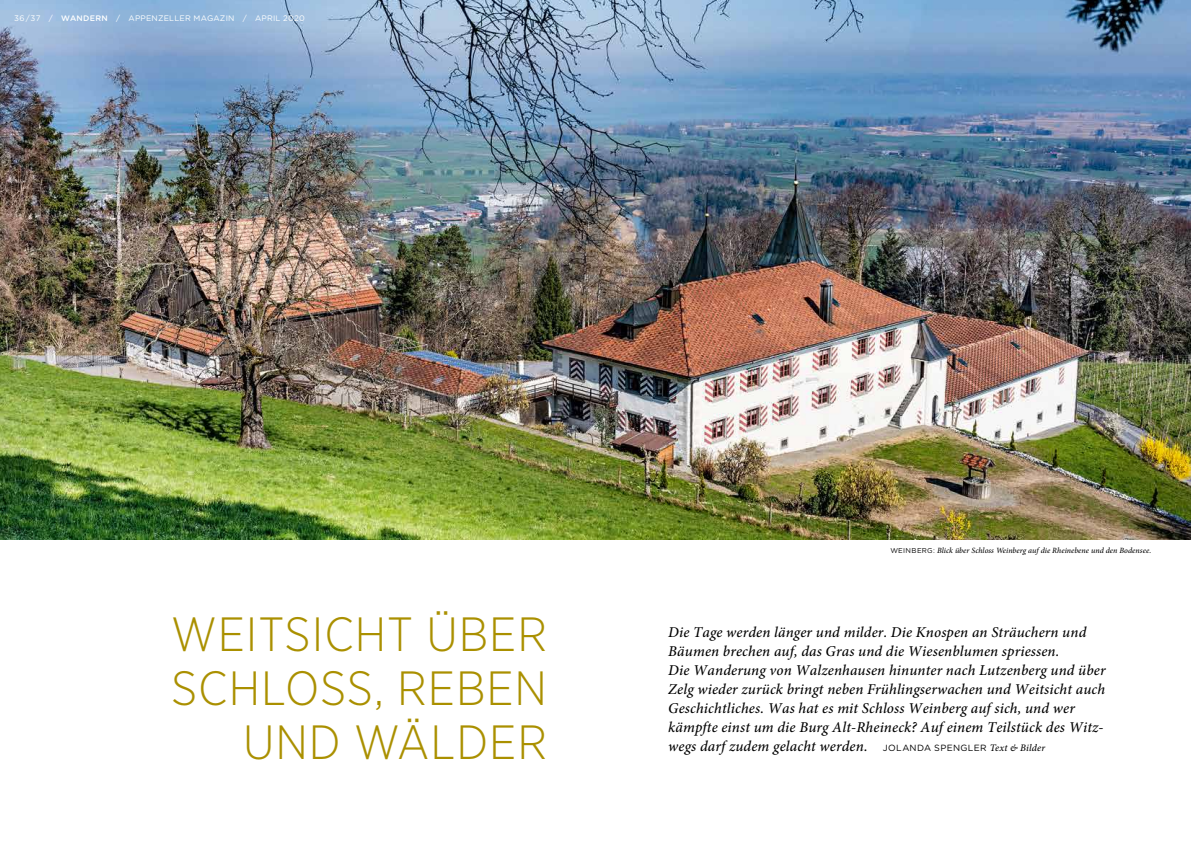
<style>
.page{position:relative;width:1191px;height:842px;background:#fff}
.page>*{position:absolute;margin:0;border:0;box-sizing:border-box;transform-origin:0 0}
.t1{font:300 48px/54px "Gotham Narrow";letter-spacing:.02em;color:#aa9000;text-align:right}
.t2{font:italic 500 15px/19px "Minion Pro";letter-spacing:.01em;color:#000}
.t3{font:italic 500 8px "Minion Pro";letter-spacing:.005em;color:#000}
.t4{font:8px "Gotham Rounded";letter-spacing:.02em;color:#fff}
.s1{font-weight:500}
.s2{font-family:"Gotham Rounded";font-weight:400;font-style:normal;font-size:7px}
.s3{font-family:"Gotham Rounded";font-weight:400;font-style:normal;font-size:9px}
.s4{font-size:10px}
</style>
<div class="page">
<img style="left:0;top:0;width:1191px;height:539px">
<p class="t4" style="left:14px;top:13px;width:292px">36 / 37 / <span class="s1">WANDERN</span> / APPENZELLER MAGAZIN / APRIL 2020</p>
<h1 class="t1" style="left:171px;top:606px;width:377px">WEITSICHT ÜBER<br>SCHLOSS, REBEN<br>UND WÄLDER</h1>
<p class="t3" style="left:890px;top:545px;width:262px"><span class="s2">WEINBERG:</span> Blick über Schloss Weinberg auf die Rheinebene und den Bodensee.</p>
<p class="t2" style="left:668px;top:623px;width:439px">Die Tage werden länger und milder. Die Knospen an Sträuchern und Bäumen brechen auf, das Gras und die Wiesenblumen spriessen.<br>Die Wanderung von Walzenhausen hinunter nach Lutzenberg und über Zelg wieder zurück bringt neben Frühlingserwachen und Weitsicht auch Geschichtliches. Was hat es mit Schloss Weinberg auf sich, und wer kämpfte einst um die Burg Alt-Rheineck? Auf einem Teilstück des Witz&shy;wegs darf zudem gelacht werden. <span class="s3">JOLANDA SPENGLER</span> <span class="s4">Text &amp; Bilder</span></p>
</div>
